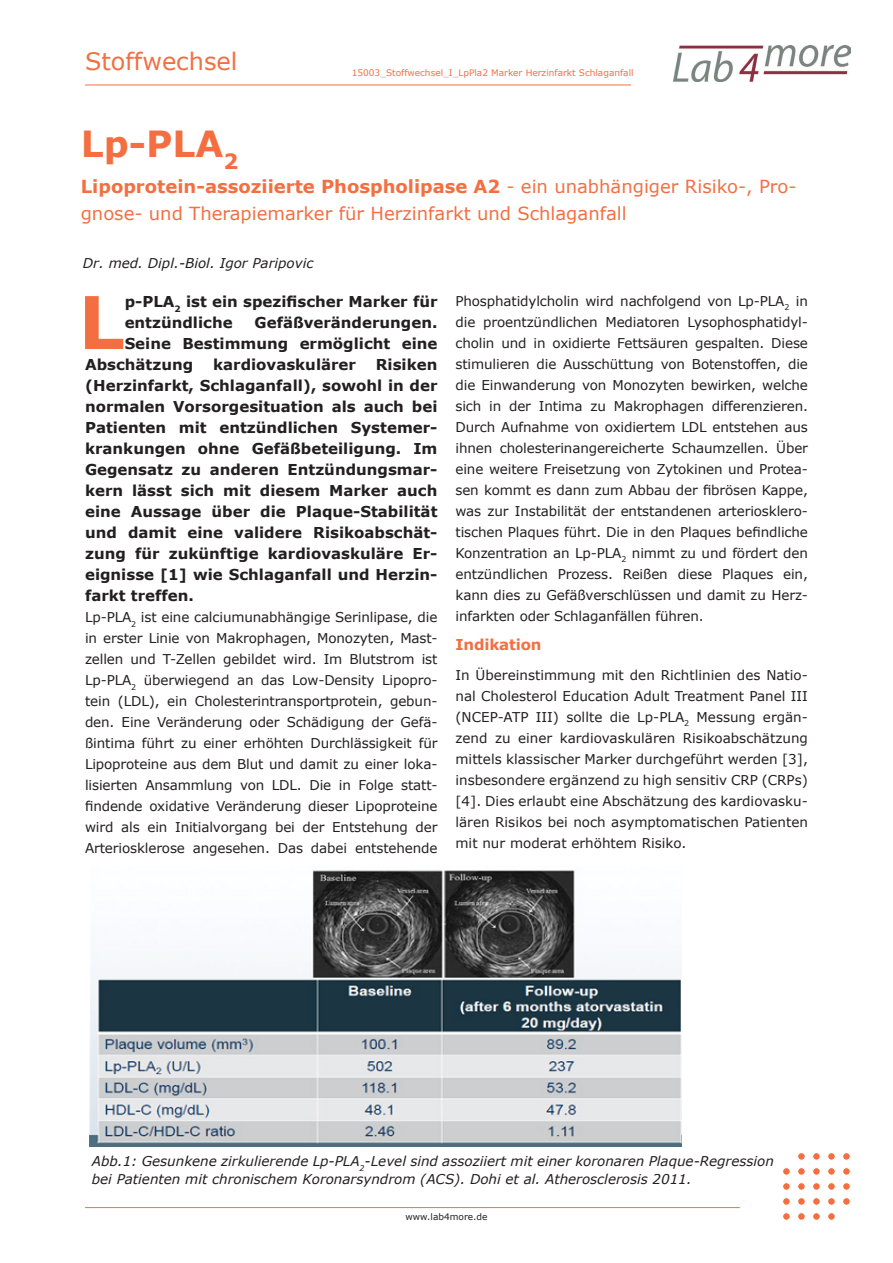
<style>
.page{position:relative;width:893px;height:1263px;background:#fff}
.page>*{position:absolute;margin:0;border:0;box-sizing:border-box;transform-origin:0 0}
.t1{font:700 72.75px "Verdana";color:#f36f42}
.t2{font:700 36px "Verdana";color:#f36f42}
.t3{font:24px "Verdana";color:#f36f42}
.t4{font:18px/27px "Verdana";color:#f36f42}
.t5{font:700 15px/21px "Verdana";color:#231f20}
.t6{font:700 15px "Verdana";letter-spacing:-.01em;color:#f36f42}
.t7{font:13.5px/21px "Verdana";letter-spacing:-.01em;color:#231f20;text-align:justify}
.t8{font:italic 13.5px/18px "Verdana";color:#231f20}
.t9{font:9px "Verdana";color:#f36f42}
.t10{font:9px "Verdana";color:#231f20}
.s1{font-weight:700}
</style>
<div class="page">
<img style="left:90px;top:870px;width:591px;height:276px">
<div style="left:783px;top:1168px;width:7px;height:7px;background:#f36f42;border-radius:50%"></div>
<div style="left:782px;top:1167px;width:8px;height:8px;border:1px solid #fff;border-radius:50%"></div>
<div style="left:783px;top:1183px;width:7px;height:7px;background:#f36f42;border-radius:50%"></div>
<div style="left:782px;top:1182px;width:8px;height:8px;border:1px solid #fff;border-radius:50%"></div>
<div style="left:783px;top:1198px;width:7px;height:7px;background:#f36f42;border-radius:50%"></div>
<div style="left:782px;top:1197px;width:8px;height:8px;border:1px solid #fff;border-radius:50%"></div>
<div style="left:783px;top:1213px;width:7px;height:7px;background:#f36f42;border-radius:50%"></div>
<div style="left:782px;top:1212px;width:8px;height:8px;border:1px solid #fff;border-radius:50%"></div>
<div style="left:798px;top:1168px;width:7px;height:7px;background:#f36f42;border-radius:50%"></div>
<div style="left:797px;top:1167px;width:8px;height:8px;border:1px solid #fff;border-radius:50%"></div>
<div style="left:798px;top:1183px;width:7px;height:7px;background:#f36f42;border-radius:50%"></div>
<div style="left:797px;top:1182px;width:8px;height:8px;border:1px solid #fff;border-radius:50%"></div>
<div style="left:798px;top:1198px;width:7px;height:7px;background:#f36f42;border-radius:50%"></div>
<div style="left:797px;top:1197px;width:8px;height:8px;border:1px solid #fff;border-radius:50%"></div>
<div style="left:798px;top:1213px;width:7px;height:7px;background:#f36f42;border-radius:50%"></div>
<div style="left:797px;top:1212px;width:8px;height:8px;border:1px solid #fff;border-radius:50%"></div>
<div style="left:813px;top:1168px;width:7px;height:7px;background:#f36f42;border-radius:50%"></div>
<div style="left:812px;top:1167px;width:8px;height:8px;border:1px solid #fff;border-radius:50%"></div>
<div style="left:813px;top:1183px;width:7px;height:7px;background:#f36f42;border-radius:50%"></div>
<div style="left:812px;top:1182px;width:8px;height:8px;border:1px solid #fff;border-radius:50%"></div>
<div style="left:813px;top:1198px;width:7px;height:7px;background:#f36f42;border-radius:50%"></div>
<div style="left:812px;top:1197px;width:8px;height:8px;border:1px solid #fff;border-radius:50%"></div>
<div style="left:813px;top:1213px;width:7px;height:7px;background:#f36f42;border-radius:50%"></div>
<div style="left:812px;top:1212px;width:8px;height:8px;border:1px solid #fff;border-radius:50%"></div>
<div style="left:828px;top:1168px;width:7px;height:7px;background:#f36f42;border-radius:50%"></div>
<div style="left:827px;top:1167px;width:8px;height:8px;border:1px solid #fff;border-radius:50%"></div>
<div style="left:828px;top:1183px;width:7px;height:7px;background:#f36f42;border-radius:50%"></div>
<div style="left:827px;top:1182px;width:8px;height:8px;border:1px solid #fff;border-radius:50%"></div>
<div style="left:828px;top:1198px;width:7px;height:7px;background:#f36f42;border-radius:50%"></div>
<div style="left:827px;top:1197px;width:8px;height:8px;border:1px solid #fff;border-radius:50%"></div>
<div style="left:828px;top:1213px;width:7px;height:7px;background:#f36f42;border-radius:50%"></div>
<div style="left:827px;top:1212px;width:8px;height:8px;border:1px solid #fff;border-radius:50%"></div>
<div style="left:798px;top:1152px;width:7px;height:8px;background:#f36f42;border-radius:50%"></div>
<div style="left:797px;top:1152px;width:8px;height:8px;border:1px solid #fff;border-radius:50%"></div>
<div style="left:813px;top:1152px;width:7px;height:8px;background:#f36f42;border-radius:50%"></div>
<div style="left:812px;top:1152px;width:8px;height:8px;border:1px solid #fff;border-radius:50%"></div>
<div style="left:828px;top:1152px;width:7px;height:8px;background:#f36f42;border-radius:50%"></div>
<div style="left:827px;top:1152px;width:8px;height:8px;border:1px solid #fff;border-radius:50%"></div>
<div style="left:843px;top:1152px;width:7px;height:8px;background:#f36f42;border-radius:50%"></div>
<div style="left:842px;top:1152px;width:8px;height:8px;border:1px solid #fff;border-radius:50%"></div>
<div style="left:843px;top:1168px;width:7px;height:7px;background:#f36f42;border-radius:50%"></div>
<div style="left:842px;top:1167px;width:8px;height:8px;border:1px solid #fff;border-radius:50%"></div>
<div style="left:843px;top:1183px;width:7px;height:7px;background:#f36f42;border-radius:50%"></div>
<div style="left:842px;top:1182px;width:8px;height:8px;border:1px solid #fff;border-radius:50%"></div>
<div style="left:843px;top:1198px;width:7px;height:7px;background:#f36f42;border-radius:50%"></div>
<div style="left:842px;top:1197px;width:8px;height:8px;border:1px solid #fff;border-radius:50%"></div>
<hr style="left:85px;top:1207px;width:655px;height:1px;background:#f36f42">
<img style="left:674px;top:45px;width:176px;height:36px">
<hr style="left:85px;top:85px;width:546px;height:1px;background:#f36f42">
<h3 class="t3" style="left:85px;top:44px;width:154px">Stoffwechsel</h3>
<p class="t9" style="left:352px;top:66px;width:283px">15003_Stoffwechsel_I_LpPla2 Marker Herzinfarkt Schlaganfall</p>
<h2 class="t2" style="left:81px;top:119px;width:159px">Lp-PLA<sub>2</sub></h2>
<h3 class="t4" style="left:81px;top:173px;width:717px"><span class="s1">Lipoprotein-assoziierte Phospholipase A2</span> - ein unabhängiger Risiko-, Pro&shy;gnose- und Therapiemarker für Herzinfarkt und Schlaganfall</h3>
<p class="t8" style="left:83px;top:254px;width:232px">Dr. med. Dipl.-Biol. Igor Paripovic</p>
<h1 class="t1" style="left:78px;top:271px;width:48px">L</h1>
<p class="t5" style="left:125px;top:291px;width:314px">p-PLA<sub>2</sub> ist ein spezifischer Marker für entzündliche</p>
<p class="t5" style="left:255px;top:312px;width:184px">Gefäßveränderungen.</p>
<p class="t5" style="left:125px;top:333px;width:314px">Seine Bestimmung ermöglicht eine</p>
<p class="t5" style="left:85px;top:354px;width:110px">Abschätzung</p>
<p class="t5" style="left:213px;top:354px;width:144px">kardiovaskulärer</p>
<p class="t5" style="left:85px;top:354px;width:354px;text-align:justify;text-indent:291px">Risiken (Herzinfarkt, Schlaganfall), sowohl in der normalen Vorsorgesituation als auch bei Patienten mit entzündlichen Systemer&shy;krankungen ohne Gefäßbeteiligung. Im Gegensatz zu anderen Entzündungsmar&shy;kern lässt sich mit diesem Marker auch eine Aussage über die Plaque-Stabilität und damit eine validere Risikoabschät&shy;zung für zukünftige kardiovaskuläre Er&shy;eignisse [1] wie Schlaganfall und Herzin&shy;farkt treffen.</p>
<p class="t7" style="left:85px;top:606px;width:354px">Lp-PLA<sub>2</sub> ist eine calciumunabhängige Serinlipase, die in erster Linie von Makrophagen, Monozyten, Mast&shy;zellen und T-Zellen gebildet wird. Im Blutstrom ist Lp-PLA<sub>2</sub> überwiegend an das Low-Density Lipopro&shy;tein (LDL), ein Cholesterintransportprotein, gebun&shy;den. Eine Veränderung oder Schädigung der Gefä&shy;ßintima führt zu einer erhöhten Durchlässigkeit für Lipoproteine aus dem Blut und damit zu einer loka&shy;lisierten Ansammlung von LDL. Die in Folge statt&shy;findende oxidative Veränderung dieser Lipoproteine wird als ein Initialvorgang bei der Entstehung der Arteriosklerose angesehen. Das dabei entstehende</p>
<p class="t7" style="left:455px;top:290px;width:354px">Phosphatidylcholin wird nachfolgend von Lp-PLA<sub>2</sub> in die proentzündlichen Mediatoren Lysophosphatidyl&shy;cholin und in oxidierte Fettsäuren gespalten. Diese stimulieren die Ausschüttung von Botenstoffen, die die Einwanderung von Monozyten bewirken, welche sich in der Intima zu Makrophagen differenzieren.<br>Durch Aufnahme von oxidiertem LDL entstehen aus ihnen cholesterinangereicherte Schaumzellen. Über eine weitere Freisetzung von Zytokinen und Protea&shy;sen kommt es dann zum Abbau der fibrösen Kappe, was zur Instabilität der entstandenen arteriosklero&shy;tischen Plaques führt. Die in den Plaques befindliche Konzentration an Lp-PLA<sub>2</sub> nimmt zu und fördert den entzündlichen Prozess. Reißen diese Plaques ein, kann dies zu Gefäßverschlüssen und damit zu Herz&shy;infarkten oder Schlaganfällen führen.</p>
<p class="t6" style="left:455px;top:634px;width:88px">Indikation</p>
<p class="t7" style="left:455px;top:664px;width:354px">In Übereinstimmung mit den Richtlinien des Natio&shy;nal Cholesterol Education Adult Treatment Panel III (NCEP-ATP III) sollte die Lp-PLA<sub>2</sub> Messung ergän&shy;zend zu einer kardiovaskulären Risikoabschätzung mittels klassischer Marker durchgeführt werden [3], insbesondere ergänzend zu high sensitiv CRP (CRPs) [4]. Dies erlaubt eine Abschätzung des kardiovasku&shy;lären Risikos bei noch asymptomatischen Patienten mit nur moderat erhöhtem Risiko.</p>
<p class="t8" style="left:92px;top:1152px;width:684px">Abb.1: Gesunkene zirkulierende Lp-PLA<sub>2</sub>-Level sind assoziiert mit einer koronaren Plaque-Regression bei Patienten mit chronischem Koronarsyndrom (ACS). Dohi et al. Atherosclerosis 2011.</p>
<p class="t10" style="left:405px;top:1211px;width:83px">www.lab4more.de</p>
</div>
